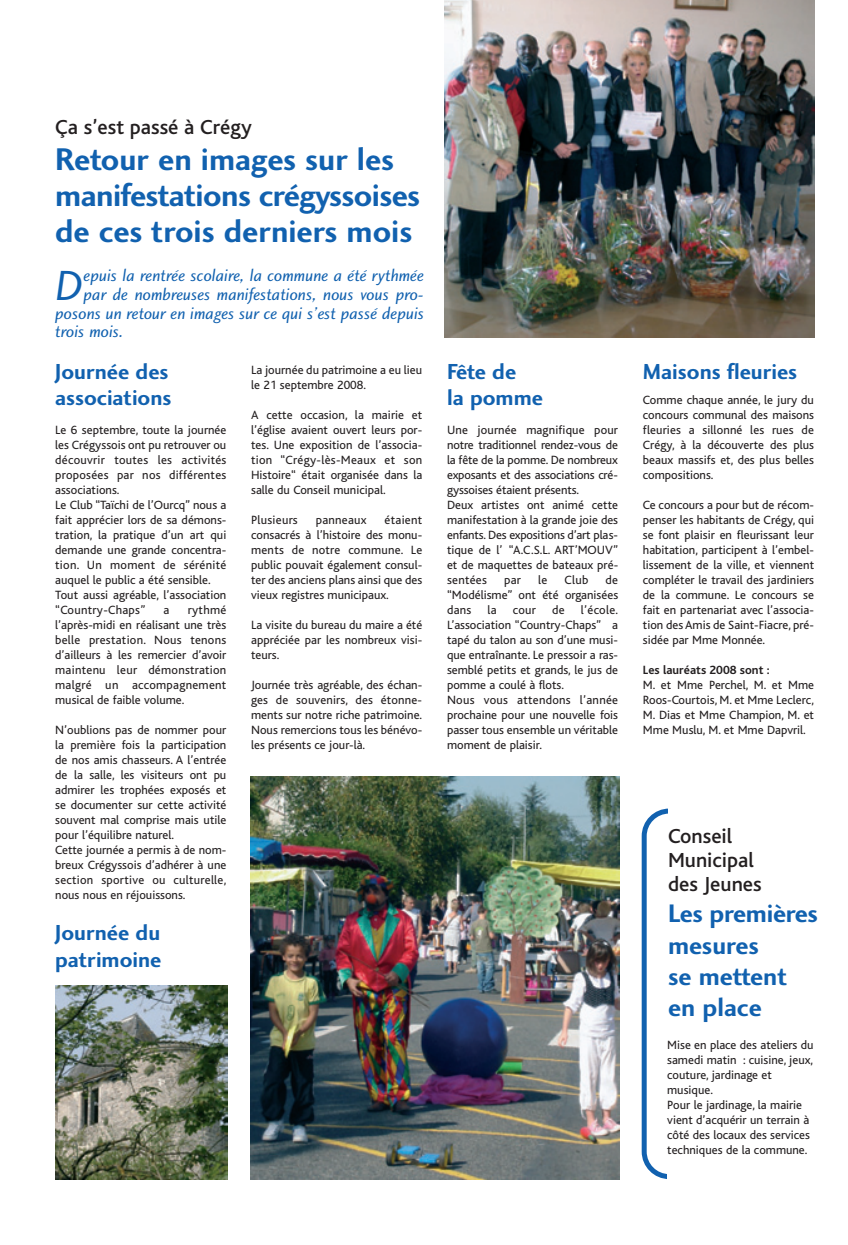
<style>
.page{position:relative;width:848px;height:1245px;background:#fff}
.page>*{position:absolute;margin:0;border:0;box-sizing:border-box;transform-origin:0 0}
.t1{font:43.62px "Charlotte Sans Book Italic Plain";color:#1161af}
.t2{font:32.5px/36.2px "Charlotte Sans Bold Plain";letter-spacing:-.015em;color:#1161af}
.t3{font:26.25px/31.2px "Charlotte Sans Bold Plain";letter-spacing:-.01em;color:#1161af}
.t4{font:22.5px/26.2px "Charlotte Sans Bold Plain";color:#1161af}
.t5{font:500 21.25px/23.8px "Bliss";color:#231f20}
.t6{font:17.5px "Charlotte Sans Book Italic Plain";color:#1161af}
.t7{font:12.5px/15px "Bliss";color:#231f20;text-align:justify}
.t8{font:700 12.5px "Bliss";color:#231f20}
.t9{font:12.5px "Bliss";letter-spacing:.02em;color:#231f20}
</style>
<div class="page">
<img style="left:55px;top:0;width:760px;height:1180px">
<h3 class="t5" style="left:55px;top:117px;width:198px">Ça s’est passé à Crégy</h3>
<h2 class="t2" style="left:55px;top:144px;width:366px">Retour en images sur les manifestations crégyssoises de ces trois derniers mois</h2>
<h1 class="t1" style="left:55px;top:269px;width:30px">D</h1>
<h3 class="t6" style="left:83px;top:269px;width:342px">epuis la rentrée scolaire, la commune a été rythmée</h3>
<h3 class="t6" style="left:83px;top:287px;width:342px">par de nombreuses manifestations, nous vous pro-</h3>
<h3 class="t6" style="left:55px;top:306px;width:370px">posons un retour en images sur ce qui s’est passé depuis</h3>
<h3 class="t6" style="left:55px;top:325px;width:70px">trois mois.</h3>
<h3 class="t4" style="left:55px;top:360px;width:118px">Journée des associations</h3>
<p class="t7" style="left:55px;top:423px;width:173px;text-align:left">Le 6 septembre, toute la journée les Crégyssois ont pu retrouver ou découvrir toutes les activités proposées par nos différentes associations.<br>Le Club “Taïchi de l’Ourcq” nous a fait apprécier lors de sa démons&shy;tration, la pratique d’un art qui demande une grande concentra&shy;tion. Un moment de sérénité auquel le public a été sensible.<br>Tout aussi agréable, l’association “Country-Chaps”</p>
<p class="t7" style="left:55px;top:603px;width:173px;text-indent:132px">rythmé l’après-midi en réalisant une très belle prestation. Nous tenons d’ailleurs à les remercier d’avoir maintenu leur démonstration malgré un accompagnement musical de faible volume.</p>
<p class="t7" style="left:55px;top:723px;width:173px;text-align:left">N’oublions pas de nommer pour la première fois la participation de nos amis chasseurs. A l’entrée de la salle, les visiteurs ont pu admirer les trophées exposés et se documenter sur cette activité souvent mal comprise mais utile pour l’équilibre naturel.<br>Cette journée a permis à de nom&shy;breux Crégyssois d’adhérer à une section sportive ou culturelle, nous nous en réjouissons.</p>
<h3 class="t4" style="left:55px;top:921px;width:108px">Journée du patrimoine</h3>
<p class="t7" style="left:163px;top:603px;width:7px">a</p>
<p class="t7" style="left:251px;top:363px;width:173px">La journée du patrimoine a eu lieu le 21 septembre 2008.</p>
<p class="t7" style="left:251px;top:408px;width:173px">A cette occasion, la mairie et l’église avaient ouvert leurs por&shy;tes. Une exposition de l’associa&shy;tion “Crégy-lès-Meaux et son Histoire“ était organisée dans la salle du Conseil municipal.</p>
<p class="t9" style="left:251px;top:515px;width:48px">Plusieurs</p>
<p class="t9" style="left:316px;top:515px;width:52px">panneaux</p>
<p class="t7" style="left:251px;top:513px;width:173px;text-indent:133px">étaient consacrés à l’histoire des monu&shy;ments de notre commune. Le public pouvait également consul&shy;ter des anciens plans ainsi que des vieux registres municipaux.</p>
<p class="t7" style="left:251px;top:618px;width:173px">La visite du bureau du maire a été appréciée par les nombreux visi&shy;teurs.</p>
<p class="t7" style="left:251px;top:678px;width:173px">Journée très agréable, des échan&shy;ges de souvenirs, des étonne&shy;ments sur notre riche patrimoine.<br>Nous remercions tous les bénévo&shy;les présents ce jour-là.</p>
<h3 class="t4" style="left:447px;top:360px;width:97px">Fête de<br>la pomme</h3>
<p class="t7" style="left:447px;top:423px;width:173px;text-align:left">Une journée magnifique pour notre traditionnel rendez-vous de la fête de la pomme. De nombreux exposants et des associations cré&shy;gyssoises étaient présents.<br>Deux artistes ont animé cette manifestation à la grande joie des enfants. Des expositions d’art plas&shy;tique de l’ “A.C.S.L. ART’MOUV” et de maquettes de bateaux pré&shy;sentées</p>
<p class="t7" style="left:447px;top:573px;width:173px;text-indent:158px">de “Modélisme” ont été organisées dans</p>
<p class="t7" style="left:504px;top:573px;width:18px">par</p>
<p class="t7" style="left:538px;top:573px;width:11px">le</p>
<p class="t7" style="left:564px;top:573px;width:25px">Club</p>
<p class="t7" style="left:447px;top:603px;width:173px;text-align:left;text-indent:134px">l’école.<br>L’association “Country-Chaps” a tapé du talon au son d’une musi&shy;que entraînante. Le pressoir a ras&shy;semblé petits et grands, le jus de pomme a coulé à flots.<br>Nous vous attendons l’année prochaine pour une nouvelle fois passer tous ensemble un véritable moment de plaisir.</p>
<p class="t7" style="left:487px;top:603px;width:11px">la</p>
<p class="t7" style="left:513px;top:603px;width:25px">cour</p>
<p class="t7" style="left:552px;top:603px;width:14px">de</p>
<h3 class="t4" style="left:643px;top:360px;width:156px">Maisons fleuries</h3>
<p class="t7" style="left:643px;top:393px;width:173px">Comme chaque année, le jury du concours communal des maisons fleuries a sillonné les rues de Crégy, à la découverte des plus beaux massifs et, des plus belles compositions.</p>
<p class="t7" style="left:643px;top:498px;width:173px">Ce concours a pour but de récom&shy;penser les habitants de Crégy, qui se font plaisir en fleurissant leur habitation, participent à l’embel&shy;lissement de la ville, et viennent compléter le travail des jardiniers de la commune. Le concours se fait en partenariat avec l’associa&shy;tion des Amis de Saint-Fiacre, pré&shy;sidée par Mme Monnée.</p>
<p class="t8" style="left:643px;top:665px;width:128px">Les lauréats 2008 sont :</p>
<p class="t7" style="left:643px;top:678px;width:173px">M. et Mme Perchel, M. et Mme Roos-Courtois, M. et Mme Leclerc, M. Dias et Mme Champion, M. et Mme Muslu, M. et Mme Dapvril.</p>
<h3 class="t5" style="left:668px;top:827px;width:95px">Conseil<br>Municipal des Jeunes</h3>
<h3 class="t3" style="left:668px;top:900px;width:151px">Les premières mesures<br>se mettent en place</h3>
<p class="t7" style="left:667px;top:1038px;width:148px;text-align:left">Mise en place des ateliers du samedi matin : cuisine, jeux, couture, jardinage et musique.<br>Pour le jardinage, la mairie vient d’acquérir un terrain à côté des locaux des services techniques de la commune.</p>
</div>
